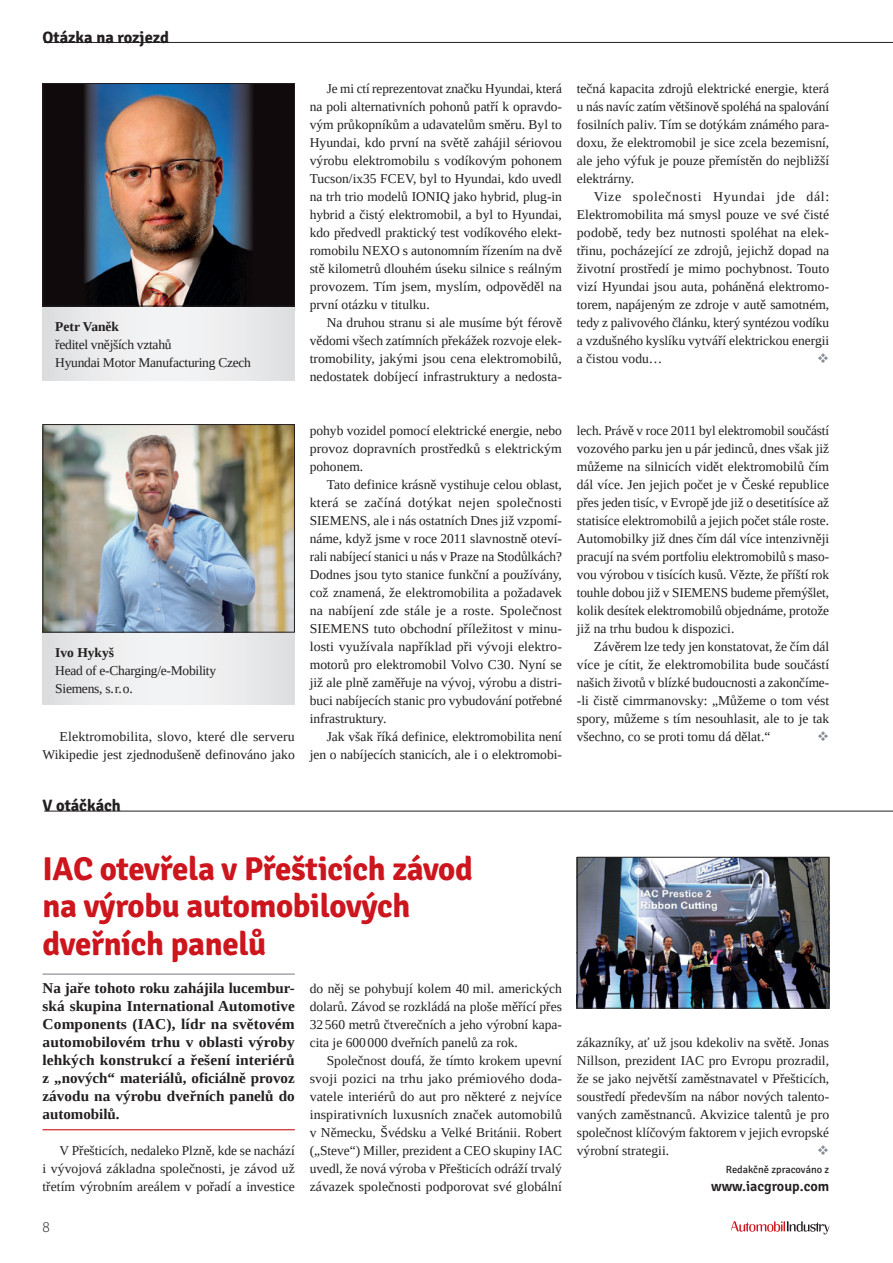
<style>
.page{position:relative;width:893px;height:1263px;background:#fff}
.page>*{position:absolute;margin:0;border:0;box-sizing:border-box;transform-origin:0 0}
.AI_Nadpis_3{font:700 33px/37.5px "Signika";letter-spacing:-.01em;color:#cd151d}
.AI_Zahlavi_L_rubrika{font:700 16.5px "Signika";color:#231f20}
.Ai_Perex{font:700 15px/18px "Liberation Serif";letter-spacing:.005em;color:#231f20;text-align:justify}
.t1{font:300 15px "Myriad Pro";color:#231f20}
.AI_Web{font:600 14.25px "Signika";color:#231f20}
.Ai_text{font:13.5px/18px "Liberation Serif";color:#231f20;text-align:justify}
.Ai_text-2{font:13.5px "Liberation Serif";letter-spacing:-.02em;color:#231f20}
.Ai_text-3{font:700 13.5px "Liberation Serif";color:#231f20}
.AI_Web-2{font:10.5px "Signika";color:#231f20}
</style>
<div class="page">
<svg style="left:731px;top:1221px;width:98px;height:13px"></svg>
<hr style="left:44px;top:42px;width:849px;height:1px;background:#231f20">
<hr style="left:44px;top:811px;width:849px;height:1px;background:#231f20">
<div style="left:43px;top:424px;width:252px;height:280px;background:linear-gradient(to right,#e6e7e8,#e6e7e8)"></div>
<img style="left:45px;top:426px;width:248px;height:204px">
<div style="left:43px;top:424px;width:252px;height:208px;border:1px solid #231f20"></div>
<svg style="left:43px;top:306px;width:252px;height:75px"></svg>
<img style="left:45px;top:85px;width:248px;height:219px">
<div style="left:43px;top:83px;width:252px;height:223px;border:1px solid #231f20"></div>
<hr style="left:43px;top:973px;width:252px;height:2px;background:#848992">
<hr style="left:43px;top:1129px;width:252px;height:1px;background:#cd151d">
<img style="left:579px;top:859px;width:248px;height:147px">
<div style="left:577px;top:857px;width:252px;height:151px;border:1px solid #231f20"></div>
<p class="AI_Zahlavi_L_rubrika" style="left:43px;top:27px;width:128px">Otázka na rozjezd</p>
<p class="Ai_text-3" style="left:55px;top:318px;width:65px">Petr Vaněk</p>
<p class="Ai_text-2" style="left:55px;top:336px;width:118px">ředitel vnějších vztahů</p>
<p class="Ai_text-2" style="left:55px;top:354px;width:197px">Hyundai Motor Manufacturing Czech</p>
<p class="Ai_text" style="left:310px;top:79px;width:254px;text-indent:17px">Je mi ctí reprezentovat značku Hyundai, která na poli alternativních pohonů patří k opravdo&shy;vým průkopníkům a udavatelům směru. Byl to Hyundai, kdo první na světě zahájil sériovou výrobu elektromobilu s vodíkovým pohonem Tucson/ix35 FCEV, byl to Hyundai, kdo uvedl na trh trio modelů IONIQ jako hybrid, plug-‑in hybrid a čistý elektromobil, a byl to Hyundai, kdo předvedl praktický test vodíkového elekt&shy;romobilu NEXO s autonomním řízením na dvě stě kilometrů dlouhém úseku silnice s reálným provozem. Tím jsem, myslím, odpověděl na první otázku v titulku.</p>
<p class="Ai_text" style="left:310px;top:313px;width:254px;text-indent:17px">Na druhou stranu si ale musíme být férově vědomi všech zatímních překážek rozvoje elek&shy;tromobility, jakými jsou cena elektromobilů, nedostatek dobíjecí infrastruktury a nedosta-</p>
<p class="Ai_text" style="left:577px;top:79px;width:254px">tečná kapacita zdrojů elektrické energie, která u nás navíc zatím většinově spoléhá na spalování fosilních paliv. Tím se dotýkám známého para&shy;doxu, že elektromobil je sice zcela bezemisní, ale jeho výfuk je pouze přemístěn do nejbližší elektrárny.</p>
<p class="Ai_text" style="left:577px;top:187px;width:254px;text-indent:17px">Vize společnosti Hyundai jde dál:<br>Elektromobilita má smysl pouze ve své čisté podobě, tedy bez nutnosti spoléhat na elek&shy;třinu, pocházející ze zdrojů, jejichž dopad na životní prostředí je mimo pochybnost. Touto vizí Hyundai jsou auta, poháněná elektromo&shy;torem, napájeným ze zdroje v autě samotném, tedy z palivového článku, který syntézou vodíku a vzdušného kyslíku vytváří elektrickou energii a čistou vodu…</p>
<p class="Ai_text-3" style="left:55px;top:644px;width:60px">Ivo Hykyš</p>
<p class="Ai_text-2" style="left:55px;top:662px;width:162px">Head of e-Charging/e-Mobility</p>
<p class="Ai_text-2" style="left:55px;top:680px;width:79px">Siemens, s.r.o.</p>
<p class="Ai_text" style="left:43px;top:727px;width:254px;text-align:right">Elektromobilita, slovo, které dle serveru<br>Wikipedie jest zjednodušeně definováno jako</p>
<p class="Ai_text" style="left:310px;top:421px;width:254px">pohyb vozidel pomocí elektrické energie, nebo provoz dopravních prostředků s elektrickým pohonem.</p>
<p class="Ai_text" style="left:310px;top:475px;width:254px;text-indent:17px">Tato definice krásně vystihuje celou oblast, která se začíná dotýkat nejen společnosti SIEMENS, ale i nás ostatních Dnes již vzpomí&shy;náme, když jsme v roce 2011 slavnostně oteví&shy;rali nabíjecí stanici u nás v Praze na Stodůlkách?<br>Dodnes jsou tyto stanice funkční a používány, což znamená, že elektromobilita a požadavek na nabíjení zde stále je a roste. Společnost SIEMENS tuto obchodní příležitost v minu&shy;losti využívala například při vývoji elektro&shy;motorů pro elektromobil Volvo C30. Nyní se již ale plně zaměřuje na vývoj, výrobu a distri&shy;buci nabíjecích stanic pro vybudování potřebné infrastruktury.</p>
<p class="Ai_text" style="left:310px;top:727px;width:254px;text-align:right">Jak však říká definice, elektromobilita není jen o nabíjecích stanicích, ale i o elektromobi-</p>
<p class="Ai_text" style="left:577px;top:421px;width:254px">lech. Právě v roce 2011 byl elektromobil součástí vozového parku jen u pár jedinců, dnes však již můžeme na silnicích vidět elektromobilů čím dál více. Jen jejich počet je v České republice přes jeden tisíc, v Evropě jde již o desetitísíce až statisíce elektromobilů a jejich počet stále roste.<br>Automobilky již dnes čím dál více intenzivněji pracují na svém portfoliu elektromobilů s maso&shy;vou výrobou v tisících kusů. Vězte, že příští rok touhle dobou již v SIEMENS budeme přemýšlet, kolik desítek elektromobilů objednáme, protože již na trhu budou k dispozici.</p>
<p class="Ai_text" style="left:577px;top:637px;width:254px;text-indent:17px">Závěrem lze tedy jen konstatovat, že čím dál více je cítit, že elektromobilita bude součástí našich životů v blízké budoucnosti a zakončíme-‑li čistě cimrmanovsky: „Můžeme o tom vést spory, můžeme s tím nesouhlasit, ale to je tak všechno, co se proti tomu dá dělat.“</p>
<p class="AI_Zahlavi_L_rubrika" style="left:43px;top:796px;width:80px">V otáčkách</p>
<p class="AI_Nadpis_3" style="left:43px;top:850px;width:432px">IAC otevřela v Přešticích závod na výrobu automobilových dveřních panelů</p>
<p class="Ai_Perex" style="left:43px;top:978px;width:254px">Na jaře tohoto roku zahájila lucembur&shy;ská skupina International Automotive Components (IAC), lídr na světovém automobilovém trhu v oblasti výroby lehkých konstrukcí a řešení interiérů z „nových“ materiálů, oficiálně provoz závodu na výrobu dveřních panelů do automobilů.</p>
<p class="Ai_text" style="left:43px;top:1141px;width:254px;text-indent:17px">V Přešticích, nedaleko Plzně, kde se nachází i vývojová základna společnosti, je závod už třetím výrobním areálem v pořadí a investice</p>
<p class="Ai_text" style="left:310px;top:979px;width:254px">do něj se pohybují kolem 40 mil. amerických dolarů. Závod se rozkládá na ploše měřící přes 32560 metrů čtverečních a jeho výrobní kapa&shy;cita je 600000 dveřních panelů za rok.</p>
<p class="Ai_text" style="left:310px;top:1051px;width:254px;text-indent:17px">Společnost doufá, že tímto krokem upevní svoji pozici na trhu jako prémiového doda&shy;vatele interiérů do aut pro některé z nejvíce inspirativních luxusních značek automobilů v Německu, Švédsku a Velké Británii. Robert („Steve“) Miller, prezident a CEO skupiny IAC uvedl, že nová výroba v Přešticích odráží trvalý závazek společnosti podporovat své globální</p>
<p class="t1" style="left:43px;top:1217px;width:9px">8</p>
<p class="Ai_text" style="left:577px;top:1033px;width:254px">zákazníky, ať už jsou kdekoliv na světě. Jonas Nillson, prezident IAC pro Evropu prozradil, že se jako největší zaměstnavatel v Přešticích, soustředí především na nábor nových talento&shy;vaných zaměstnanců. Akvizice talentů je pro společnost klíčovým faktorem v jejich evropské výrobní strategii.</p>
<p class="AI_Web-2" style="left:726px;top:1163px;width:105px">Redakčně zpracováno z</p>
<p class="AI_Web" style="left:711px;top:1177px;width:119px">www.iacgroup.com</p>
</div>
